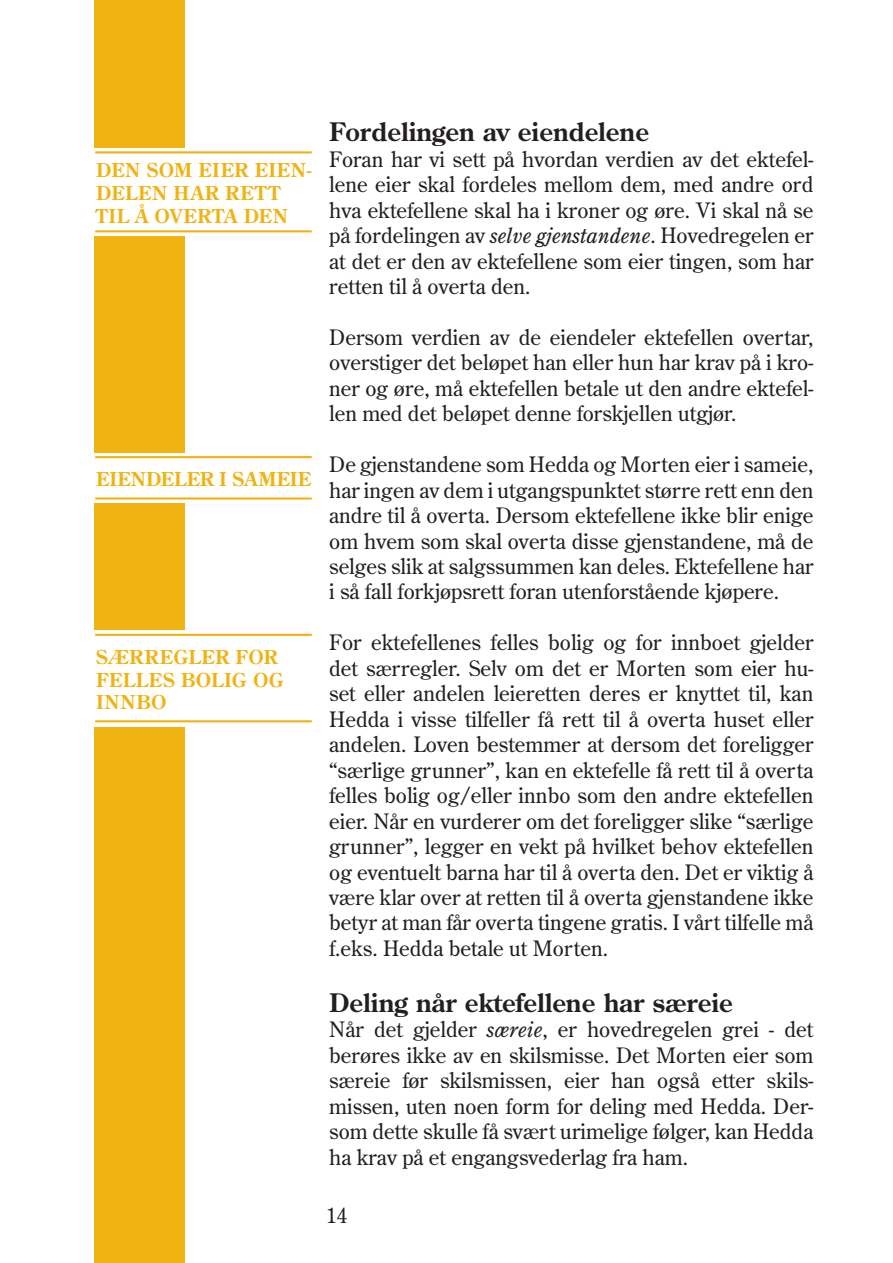
<style>
.page{position:relative;width:893px;height:1263px;background:#fff}
.page>*{position:absolute;margin:0;border:0;box-sizing:border-box;transform-origin:0 0}
.t1{font:700 25.5px "Dep Century Old Style";color:#231f20}
.t2{font:21.15px/25.5px "Dep Century Old Style";color:#231f20;text-align:justify}
.t3{font:700 19.05px/23px "Dep Century Old Style";letter-spacing:.02em;color:#f0b311}
.t4{font:700 19.05px/23px "Dep Century Old Style";letter-spacing:.04em;color:#f0b311}
.s1{font-style:italic}
</style>
<div class="page">
<div style="left:95px;top:0;width:90px;height:1263px;background:#f0b311"></div>
<div style="left:90px;top:631px;width:207px;height:96px;background:#fff"></div>
<hr style="left:95px;top:634px;width:217px;height:2px;background:#f0b311">
<hr style="left:95px;top:720px;width:217px;height:2px;background:#f0b311">
<div style="left:90px;top:453px;width:229px;height:50px;background:#fff"></div>
<hr style="left:95px;top:456px;width:217px;height:2px;background:#f0b311">
<hr style="left:95px;top:497px;width:217px;height:3px;background:#f0b311">
<div style="left:90px;top:148px;width:223px;height:88px;background:#fff"></div>
<hr style="left:95px;top:151px;width:217px;height:2px;background:#f0b311">
<hr style="left:95px;top:230px;width:217px;height:2px;background:#f0b311">
<p class="t3" style="left:96px;top:160px;width:218px">DEN SOM EIER EIEN-<br>DELEN HAR RETT<br>TIL Å OVERTA DEN</p>
<p class="t3" style="left:96px;top:469px;width:217px">EIENDELER I SAMEIE</p>
<p class="t4" style="left:96px;top:647px;width:189px">SÆRREGLER FOR<br>FELLES BOLIG OG<br>INNBO</p>
<p class="t1" style="left:329px;top:122px;width:321px">Fordelingen av eiendelene</p>
<p class="t2" style="left:329px;top:147px;width:486px">Foran har vi sett på hvordan verdien av det ektefel&shy;lene eier skal fordeles mellom dem, med andre ord hva ektefellene skal ha i kroner og øre. Vi skal nå se på fordelingen av <span class="s1">selve gjenstandene</span>. Hovedregelen er at det er den av ektefellene som eier tingen, som har retten til å overta den.</p>
<p class="t2" style="left:329px;top:326px;width:486px">Dersom verdien av de eiendeler ektefellen overtar, overstiger det beløpet han eller hun har krav på i kro&shy;ner og øre, må ektefellen betale ut den andre ektefel&shy;len med det beløpet denne forskjellen utgjør.</p>
<p class="t2" style="left:329px;top:453px;width:486px">De gjenstandene som Hedda og Morten eier i sameie, har ingen av dem i utgangspunktet større rett enn den andre til å overta. Dersom ektefellene ikke blir enige om hvem som skal overta disse gjenstandene, må de selges slik at salgssummen kan deles. Ektefellene har i så fall forkjøpsrett foran utenforstående kjøpere.</p>
<p class="t2" style="left:329px;top:631px;width:486px">For ektefellenes felles bolig og for innboet gjelder det særregler. Selv om det er Morten som eier hu&shy;set eller andelen leieretten deres er knyttet til, kan Hedda i visse tilfeller få rett til å overta huset eller andelen. Loven bestemmer at dersom det foreligger “særlige grunner”, kan en ektefelle få rett til å overta felles bolig og/eller innbo som den andre ektefellen eier. Når en vurderer om det foreligger slike “særlige grunner”, legger en vekt på hvilket behov ektefellen og eventuelt barna har til å overta den. Det er viktig å være klar over at retten til å overta gjenstandene ikke betyr at man får overta tingene gratis. I vårt tilfelle må f.eks. Hedda betale ut Morten.</p>
<p class="t1" style="left:329px;top:993px;width:405px">Deling når ektefellene har særeie</p>
<p class="t2" style="left:329px;top:1018px;width:486px">Når det gjelder <span class="s1">særeie</span>, er hovedregelen grei - det berøres ikke av en skilsmisse. Det Morten eier som særeie før skilsmissen, eier han også etter skils&shy;missen, uten noen form for deling med Hedda. Der&shy;som dette skulle få svært urimelige følger, kan Hedda ha krav på et engangsvederlag fra ham.</p>
<p class="t2" style="left:326px;top:1203px;width:23px">14</p>
</div>
